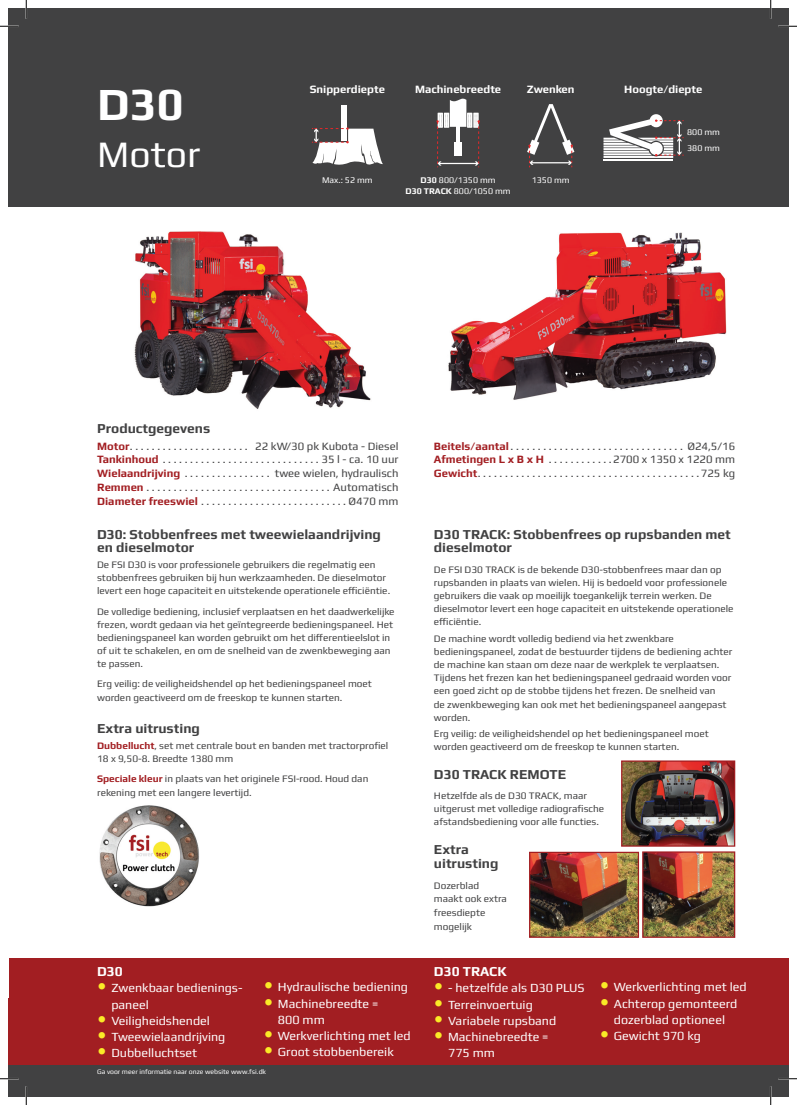
<style>
.page{position:relative;width:797px;height:1105px;background:#fff}
.page>*{position:absolute;margin:0;border:0;box-sizing:border-box;transform-origin:0 0}
.Produktnavn{font:700 46.25px "Play";color:#fff}
.Kategorinavn{font:37.5px "Play";color:#fff}
.Mellemrubrik_uden_br{font:700 13.75px/13.8px "Play";color:#414142}
.Mellemrubrik{font:700 13.75px/13.8px "Play";color:#414142}
.Keywords_heading{font:700 13.75px "Play";color:#fff}
.t1{font:12.5px/16.2px "Play";color:#fff}
.Produktdata{font:11.25px "Play";color:#414142}
.Produktdata-2{font:700 11.25px "Play";color:#a21e22}
.Ikon_overskrift{font:700 11.25px "Play";color:#fff}
.Brødtekst{font:10px/13.1px "Play";color:#414142}
.Ikon_værdi{font:8.75px/11.2px "Play";color:#fff;text-align:center}
.t2{font:6.88px "Play";color:#fff}
.s1{font-weight:700}
.s2{font-weight:700;color:#a21e22}
.s3{font-size:20px;color:#faea27}
</style>
<div class="page">
<div style="left:9px;top:9px;width:779px;height:198px;background:#414142"></div>
<div style="left:9px;top:1064px;width:779px;height:32px;background:#414142"></div>
<div style="left:9px;top:958px;width:779px;height:106px;background:#a21e22"></div>
<img style="left:134px;top:231px;width:237px;height:178px">
<img style="left:448px;top:232px;width:279px;height:168px">
<img style="left:99px;top:805px;width:100px;height:102px">
<svg style="left:527px;top:104px;width:47px;height:63px"></svg>
<hr style="left:603px;top:159px;width:70px;height:2px;background:#fff">
<svg style="left:603px;top:114px;width:80px;height:44px"></svg>
<svg style="left:436px;top:99px;width:44px;height:68px"></svg>
<img style="left:529px;top:760px;width:207px;height:178px">
<div style="left:341px;top:105px;width:6px;height:36px;background:#fff"></div>
<svg style="left:312px;top:127px;width:71px;height:38px"></svg>
<svg style="left:0;top:25px;width:19px;height:2px"></svg>
<svg style="left:778px;top:25px;width:19px;height:2px"></svg>
<svg style="left:25px;top:0;width:2px;height:19px"></svg>
<svg style="left:25px;top:1086px;width:2px;height:19px"></svg>
<p class="Produktnavn" style="left:97px;top:77px;width:88px">D30</p>
<p class="Kategorinavn" style="left:97px;top:132px;width:105px">Motor</p>
<p class="Ikon_overskrift" style="left:310px;top:82px;width:77px">Snipperdiepte</p>
<p class="Ikon_overskrift" style="left:415px;top:83px;width:88px">Machinebreedte</p>
<p class="Ikon_overskrift" style="left:527px;top:83px;width:49px">Zwenken</p>
<p class="Ikon_værdi" style="left:322px;top:174px;width:52px">Max.: 52 mm</p>
<p class="Ikon_værdi" style="left:405px;top:174px;width:107px"><span class="s1">D30</span> 800/1350 mm<br><span class="s1">D30 TRACK</span> 800/1050 mm</p>
<p class="Ikon_værdi" style="left:532px;top:174px;width:39px">1350 mm</p>
<p class="Ikon_overskrift" style="left:624px;top:83px;width:80px">Hoogte/diepte</p>
<p class="Ikon_værdi" style="left:687px;top:127px;width:34px">800 mm</p>
<p class="Ikon_værdi" style="left:687px;top:142px;width:34px">380 mm</p>
<p class="Mellemrubrik" style="left:97px;top:422px;width:115px">Productgegevens</p>
<p class="Produktdata-2" style="left:97px;top:439px;width:34px">Motor</p>
<p class="Produktdata" style="left:255px;top:439px;width:145px">22 kW/30 pk Kubota - Diesel</p>
<p class="Produktdata-2" style="left:97px;top:453px;width:63px">Tankinhoud</p>
<p class="Produktdata" style="left:321px;top:453px;width:78px">35 l - ca. 10 uur</p>
<p class="Produktdata-2" style="left:97px;top:467px;width:85px">Wielaandrijving</p>
<p class="Produktdata" style="left:275px;top:467px;width:125px">twee wielen, hydraulisch</p>
<p class="Produktdata-2" style="left:97px;top:480px;width:48px">Remmen</p>
<p class="Produktdata" style="left:333px;top:480px;width:67px">Automatisch</p>
<p class="Produktdata-2" style="left:97px;top:494px;width:102px">Diameter freeswiel</p>
<p class="Produktdata" style="left:348px;top:494px;width:51px">Ø470 mm</p>
<p class="Mellemrubrik_uden_br" style="left:97px;top:527px;width:285px">D30: Stobbenfrees met tweewielaandrijving en dieselmotor</p>
<p class="Brødtekst" style="left:97px;top:558px;width:294px">De FSI D30 is voor professionele gebruikers die regelmatig een stobbenfrees gebruiken bij hun werkzaamheden. De dieselmotor levert een hoge capaciteit en uitstekende operationele efficiëntie.</p>
<p class="Brødtekst" style="left:97px;top:604px;width:299px">De volledige bediening, inclusief verplaatsen en het daadwerkelijke frezen, wordt gedaan via het geïntegreerde bedieningspaneel. Het bedieningspaneel kan worden gebruikt om het differentieelslot in of uit te schakelen, en om de snelheid van de zwenkbeweging aan te passen.</p>
<p class="Brødtekst" style="left:97px;top:677px;width:276px;line-height:13.8px">Erg veilig: de veiligheidshendel op het bedieningspaneel moet worden geactiveerd om de freeskop te kunnen starten.</p>
<p class="Mellemrubrik_uden_br" style="left:97px;top:721px;width:104px">Extra uitrusting</p>
<p class="Brødtekst" style="left:97px;top:739px;width:293px"><span class="s2">Dubbellucht</span>, set met centrale bout en banden met tractorprofiel<br>18 x 9,50-8. Breedte 1380 mm</p>
<p class="Brødtekst" style="left:97px;top:772px;width:273px;line-height:13.8px"><span class="s2">Speciale kleur</span> in plaats van het originele FSI-rood. Houd dan rekening met een langere levertijd.</p>
<p class="Keywords_heading" style="left:97px;top:963px;width:27px">D30</p>
<p class="t1" style="left:111px;top:980px;width:133px;text-indent:-14px"><span class="s3">•</span> Zwenkbaar bedienings&shy;paneel</p>
<p class="t1" style="left:97px;top:1012px;width:114px"><span class="s3">•</span> Veiligheidshendel</p>
<p class="t1" style="left:97px;top:1028px;width:130px"><span class="s3">•</span> Tweewielaandrijving</p>
<p class="t1" style="left:97px;top:1045px;width:102px"><span class="s3">•</span> Dubbelluchtset</p>
<p class="t1" style="left:264px;top:979px;width:146px"><span class="s3">•</span> Hydraulische bediening</p>
<p class="t1" style="left:278px;top:995px;width:102px;text-indent:-14px"><span class="s3">•</span> Machinebreedte =<br>800 mm</p>
<p class="t1" style="left:264px;top:1027px;width:148px"><span class="s3">•</span> Werkverlichting met led</p>
<p class="t1" style="left:264px;top:1044px;width:131px"><span class="s3">•</span> Groot stobbenbereik</p>
<p class="t2" style="left:97px;top:1067px;width:170px">Ga voor meer informatie naar onze website www.fsi.dk</p>
<p class="Produktdata-2" style="left:434px;top:439px;width:76px">Beitels/aantal</p>
<p class="Produktdata" style="left:687px;top:439px;width:49px">Ø24,5/16</p>
<p class="Produktdata-2" style="left:434px;top:453px;width:111px">Afmetingen L x B x H</p>
<p class="Produktdata" style="left:613px;top:453px;width:124px">2700 x 1350 x 1220 mm</p>
<p class="Produktdata-2" style="left:434px;top:467px;width:45px">Gewicht</p>
<p class="Produktdata" style="left:701px;top:467px;width:36px">725 kg</p>
<p class="Mellemrubrik_uden_br" style="left:434px;top:527px;width:298px">D30 TRACK: Stobbenfrees op rupsbanden met dieselmotor</p>
<p class="Brødtekst" style="left:434px;top:562px;width:301px">De FSI D30 TRACK is de bekende D30-stobbenfrees maar dan op rupsbanden in plaats van wielen. Hij is bedoeld voor professionele gebruikers die vaak op moeilijk toegankelijk terrein werken. De dieselmotor levert een hoge capaciteit en uitstekende operationele efficiëntie.</p>
<p class="Brødtekst" style="left:434px;top:632px;width:300px">De machine wordt volledig bediend via het zwenkbare bedieningspaneel, zodat de bestuurder tijdens de bediening achter de machine kan staan om deze naar de werkplek te verplaatsen.<br>Tijdens het frezen kan het bedieningspaneel gedraaid worden voor een goed zicht op de stobbe tijdens het frezen. De snelheid van<br>de zwenkbeweging kan ook met het bedieningspaneel aangepast worden.</p>
<p class="Brødtekst" style="left:434px;top:727px;width:276px">Erg veilig: de veiligheidshendel op het bedieningspaneel moet worden geactiveerd om de freeskop te kunnen starten.</p>
<p class="Mellemrubrik_uden_br" style="left:434px;top:767px;width:134px">D30 TRACK REMOTE</p>
<p class="Brødtekst" style="left:434px;top:789px;width:172px">Hetzelfde als de D30 TRACK, maar uitgerust met volledige radiografische afstandsbediening voor alle functies.</p>
<p class="Mellemrubrik" style="left:434px;top:842px;width:66px">Extra uitrusting</p>
<p class="Brødtekst" style="left:434px;top:878px;width:74px;line-height:13.8px">Dozerblad maakt ook extra freesdiepte mogelijk</p>
<p class="Keywords_heading" style="left:434px;top:963px;width:74px">D30 TRACK</p>
<p class="t1" style="left:434px;top:980px;width:152px"><span class="s3">•</span> - hetzelfde als D30 PLUS</p>
<p class="t1" style="left:434px;top:996px;width:100px"><span class="s3">•</span> Terreinvoertuig</p>
<p class="t1" style="left:434px;top:1012px;width:124px"><span class="s3">•</span> Variabele rupsband</p>
<p class="t1" style="left:448px;top:1028px;width:102px;text-indent:-14px"><span class="s3">•</span> Machinebreedte =<br>775 mm</p>
<p class="t1" style="left:599px;top:979px;width:148px"><span class="s3">•</span> Werkverlichting met led</p>
<p class="t1" style="left:599px;top:995px;width:139px;text-align:center"><span class="s3">•</span> Achterop gemonteerd dozerblad optioneel</p>
<p class="t1" style="left:599px;top:1027px;width:103px"><span class="s3">•</span> Gewicht 970 kg</p>
</div>
